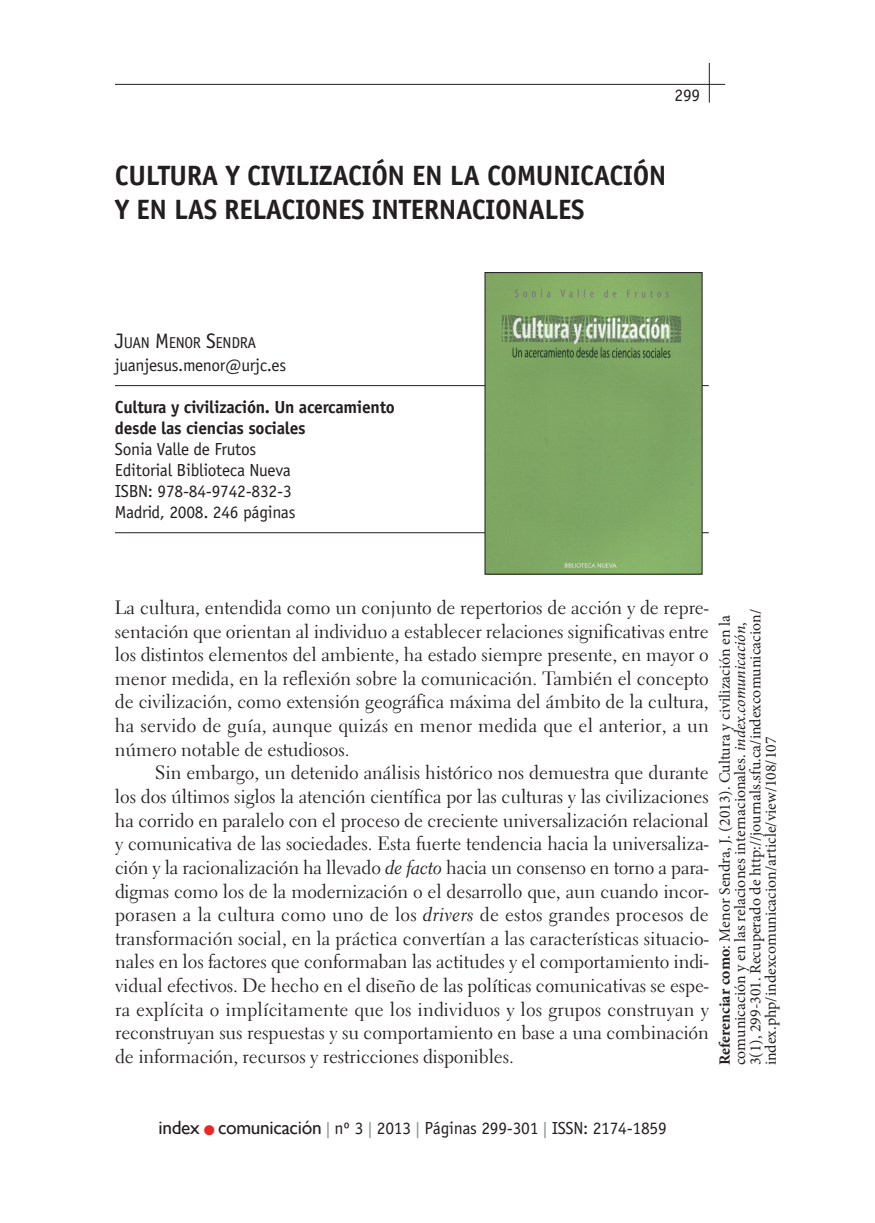
<style>
.page{position:relative;width:875px;height:1223px;background:#fff}
.page>*{position:absolute;margin:0;border:0;box-sizing:border-box;transform-origin:0 0}
.t1{font:700 28px/33.6px "Officina Sans";letter-spacing:-.015em;color:#231f20}
.t2{font:19.25px/23.6px "Electra LH";letter-spacing:-.005em;color:#231f20;text-align:justify}
.t3{font:17.5px/21px "Officina Sans";letter-spacing:-.015em;color:#231f20}
.t4{font:700 17.5px/21px "Officina Sans";letter-spacing:-.015em;color:#231f20}
.t5{font:15.75px/15.4px "Minion Pro";color:#231f20}
.t6{font:15.75px "Officina Sans";letter-spacing:-.02em;color:#231f20}
.s1{font-size:21px}
.s2{font-family:"Electra LH Cursive"}
.s3{font-weight:700}
.s4{font-style:italic}
.s5{font-family:"Gill Sans";font-size:19.25px}
.s6{color:#ea2924}
.s7{font-family:"Gill Sans";color:#939598}
</style>
<div class="page">
<hr style="left:115px;top:84px;width:610px;height:1px;background:#231f20">
<hr style="left:709px;top:63px;width:1px;height:40px;background:#231f20">
<hr style="left:115px;top:385px;width:594px;height:1px;background:#231f20">
<hr style="left:115px;top:532px;width:594px;height:1px;background:#231f20">
<img style="left:487px;top:274px;width:213px;height:298px">
<p class="t3" style="left:675px;top:86px;width:27px">299</p>
<h1 class="t1" style="left:115px;top:161px;width:553px">CULTURA Y CIVILIZACIÓN EN LA COMUNICACIÓN<br>Y EN LAS RELACIONES INTERNACIONALES</h1>
<p class="t6" style="left:115px;top:336px;width:143px"><span class="s1">J</span>UAN <span class="s1">M</span>ENOR <span class="s1">S</span>ENDRA</p>
<p class="t3" style="left:115px;top:355px;width:173px">juanjesus.menor@urjc.es</p>
<p class="t4" style="left:115px;top:397px;width:281px">Cultura y civilización. Un acercamiento desde las ciencias sociales</p>
<p class="t3" style="left:115px;top:439px;width:182px">Sonia Valle de Frutos<br>Editorial Biblioteca Nueva<br>ISBN: 978-84-9742-832-3<br>Madrid, 2008. 246 páginas</p>
<p class="t2" style="left:115px;top:597px;width:595px">La cultura, entendida como un conjunto de repertorios de acción y de repre&shy;sentación que orientan al individuo a establecer relaciones significativas entre los distintos elementos del ambiente, ha estado siempre presente, en mayor o menor medida, en la reflexión sobre la comunicación. También el concepto de civilización, como extensión geográfica máxima del ámbito de la cultura, ha servido de guía, aunque quizás en menor medida que el anterior, a un número notable de estudiosos.</p>
<p class="t2" style="left:115px;top:762px;width:595px;text-indent:40px">Sin embargo, un detenido análisis histórico nos demuestra que durante los dos últimos siglos la atención científica por las culturas y las civilizaciones ha corrido en paralelo con el proceso de creciente universalización relacional y comunicativa de las sociedades. Esta fuerte tendencia hacia la universaliza&shy;ción y la racionalización ha llevado <span class="s2">de facto</span> hacia un consenso en torno a para&shy;digmas como los de la modernización o el desarrollo que, aun cuando incor&shy;porasen a la cultura como uno de los <span class="s2">drivers</span> de estos grandes procesos de transformación social, en la práctica convertían a las características situacio&shy;nales en los factores que conformaban las actitudes y el comportamiento indi&shy;vidual efectivos. De hecho en el diseño de las políticas comunicativas se espe&shy;ra explícita o implícitamente que los individuos y los grupos construyan y reconstruyan sus respuestas y su comportamiento en base a una combinación de información, recursos y restricciones disponibles.</p>
<p class="t5" style="left:717px;top:1065px;width:458px;rotate:-90deg"><span class="s3">Referenciar como</span>: Menor Sendra, J. (2013). Cultura y civilización en la comunicación y en las relaciones internacionales. <span class="s4">index.comunicación</span>, 3(1), 299-301. Recuperado de http://journals.sfu.ca/indexcomunicacion/ index.php/indexcomunicacion/article/view/108/107</p>
<p class="t3" style="left:158px;top:1118px;width:510px"><span class="s5">index</span> <span class="s6">●</span> <span class="s5">comunicación</span> <span class="s7">|</span> nº 3 <span class="s7">|</span> 2013 <span class="s7">|</span> Páginas 299-301 <span class="s7">|</span> ISSN: 2174-1859</p>
</div>
